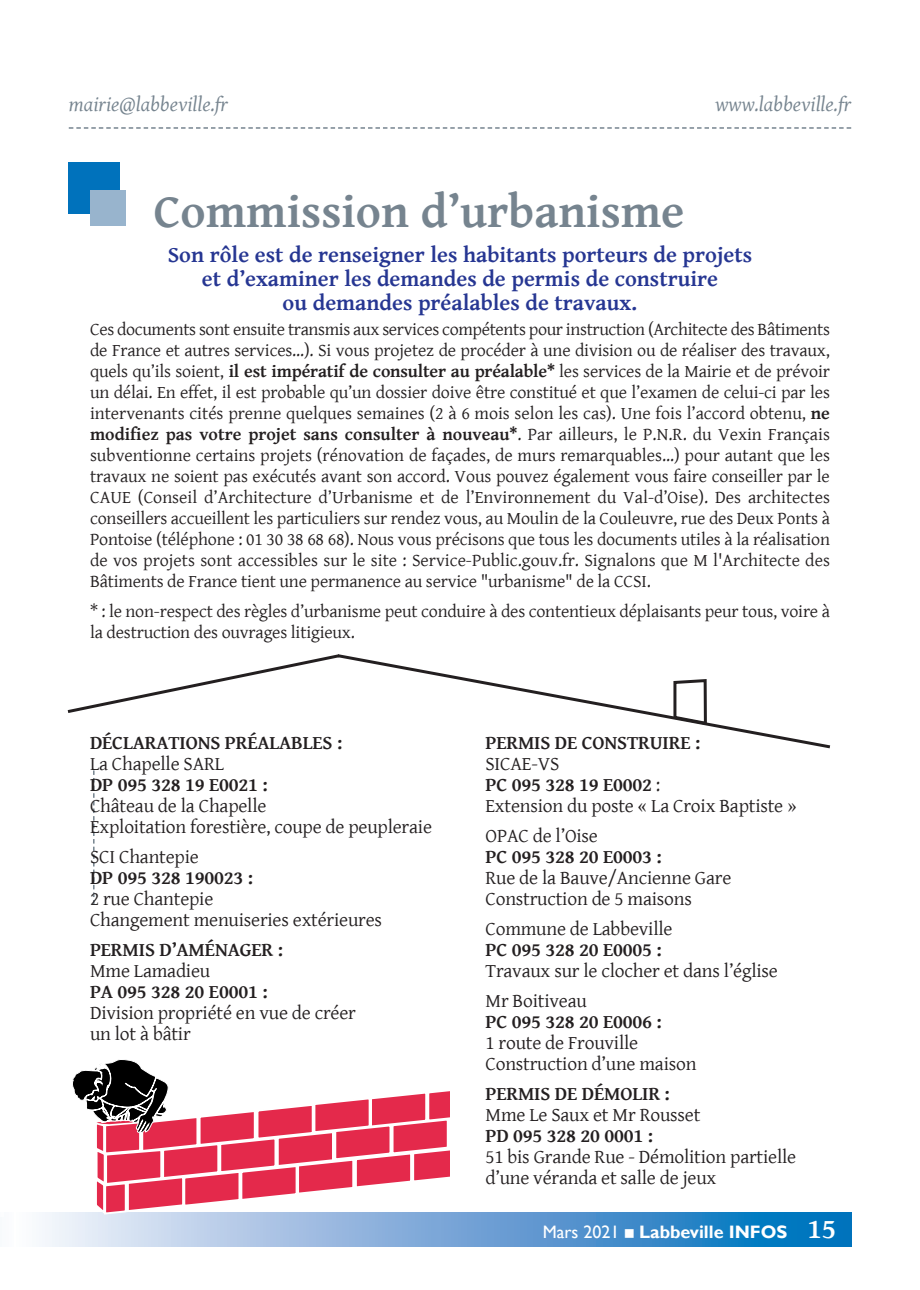
<style>
.page{position:relative;width:920px;height:1290px;background:#fff}
.page>*{position:absolute;margin:0;border:0;box-sizing:border-box;transform-origin:0 0}
.t1{font:700 48px "Gentium Basic";color:#76848f}
.t2{font:700 22.5px/24px "Gentium Basic";color:#263692;text-align:center}
.t3{font:italic 21px "Gentium Basic";color:#76848f}
.t4{font:19.5px/21px "Gentium Basic";letter-spacing:-.01em;color:#231f20}
.t5{font:700 19.5px "Gentium Basic";letter-spacing:-.01em;color:#231f20}
.t6{font:18px/21px "Gentium Basic";letter-spacing:-.01em;color:#231f20;text-align:justify}
.t7{font:700 18px "Gill Sans";color:#fff}
.s1{font-weight:700}
.s2{font-weight:400}
.s3{font-family:"Gentium Basic";font-size:28.5px}
</style>
<div class="page">
<svg style="left:93px;top:770px;width:2px;height:134px"></svg>
<svg style="left:69px;top:127px;width:782px;height:2px"></svg>
<svg style="left:42px;top:1213px;width:809px;height:34px;background:#74a9d8"></svg>
<div style="left:0;top:1213px;width:14px;height:34px;background:#fafbfd"></div>
<svg style="left:72px;top:1059px;width:379px;height:155px"></svg>
<svg style="left:67px;top:655px;width:267px;height:58px"></svg>
<svg style="left:334px;top:654px;width:497px;height:95px"></svg>
<div style="left:69px;top:162px;width:51px;height:52px;background:#0072bc"></div>
<div style="left:90px;top:190px;width:36px;height:36px;background:#98b4cd"></div>
<p class="t3" style="left:69px;top:93px;width:161px">mairie@labbeville.fr</p>
<p class="t3" style="left:715px;top:93px;width:138px">www.labbeville.fr</p>
<h1 class="t1" style="left:154px;top:185px;width:532px">Commission d’urbanisme</h1>
<p class="t2" style="left:168px;top:244px;width:586px">Son rôle est de renseigner les habitants porteurs de projets et d’examiner les demandes de permis de construire<br>ou demandes préalables de travaux.</p>
<p class="t6" style="left:90px;top:320px;width:741px">Ces documents sont ensuite transmis aux services compétents pour instruction (Architecte des Bâtiments de France et autres services…). Si vous projetez de procéder à une division ou de réaliser des travaux, quels qu’ils soient, <span class="s1">il est impératif de consulter au préalable*</span> les services de la Mairie et de prévoir un délai. En effet, il est probable qu’un dossier doive être constitué et que l’examen de celui-ci par les intervenants cités prenne quelques semaines (2 à 6 mois selon les cas). Une fois l’accord obtenu, <span class="s1">ne modifiez pas votre projet sans consulter à nouveau*</span>. Par ailleurs, le P.N.R. du Vexin Français subventionne certains projets (rénovation de façades, de murs remarquables…) pour autant que les travaux ne soient pas exécutés avant son accord. Vous pouvez également vous faire conseiller par le CAUE (Conseil d’Architecture d’Urbanisme et de l’Environnement du Val-d’Oise). Des architectes conseillers accueillent les particuliers sur rendez vous, au Moulin de la Couleuvre, rue des Deux Ponts à Pontoise (téléphone : 01 30 38 68 68). Nous vous précisons que tous les documents utiles à la réalisation de vos projets sont accessibles sur le site : Service-Public.gouv.fr. Signalons que M l'Architecte des Bâtiments de France tient une permanence au service "urbanisme" de la CCSI.</p>
<p class="t6" style="left:90px;top:601px;width:741px">* : le non-respect des règles d’urbanisme peut conduire à des contentieux déplaisants peur tous, voire à la destruction des ouvrages litigieux.</p>
<p class="t5" style="left:90px;top:732px;width:254px">DÉCLARATIONS PRÉALABLES :</p>
<p class="t4" style="left:90px;top:754px;width:136px">La Chapelle SARL</p>
<p class="t5" style="left:90px;top:774px;width:179px">DP 095 328 19 E0021 :</p>
<p class="t4" style="left:90px;top:796px;width:343px">Château de la Chapelle<br>Exploitation forestière, coupe de peupleraie</p>
<p class="t4" style="left:90px;top:847px;width:110px">SCI Chantepie</p>
<p class="t5" style="left:90px;top:867px;width:165px">DP 095 328 190023 :</p>
<p class="t4" style="left:90px;top:889px;width:293px">2 rue Chantepie<br>Changement menuiseries extérieures</p>
<p class="t5" style="left:90px;top:939px;width:194px">PERMIS D’AMÉNAGER :</p>
<p class="t4" style="left:90px;top:961px;width:122px">Mme Lamadieu</p>
<p class="t5" style="left:90px;top:981px;width:179px">PA 095 328 20 E0001 :</p>
<p class="t4" style="left:90px;top:1003px;width:267px">Division propriété en vue de créer un lot à bâtir</p>
<p class="t5" style="left:485px;top:732px;width:216px">PERMIS DE CONSTRUIRE :</p>
<p class="t4" style="left:485px;top:754px;width:313px">SICAE-VS<br><span class="s1">PC 095 328 19 E0002</span> :<br>Extension du poste « La Croix Baptiste »</p>
<p class="t4" style="left:485px;top:826px;width:114px">OPAC de l’Oise</p>
<p class="t5" style="left:485px;top:846px;width:178px">PC 095 328 20 E0003 :</p>
<p class="t4" style="left:485px;top:868px;width:247px">Rue de la Bauve/Ancienne Gare<br>Construction de 5 maisons</p>
<p class="t4" style="left:485px;top:919px;width:189px">Commune de Labbeville</p>
<p class="t5" style="left:485px;top:939px;width:178px">PC 095 328 20 E0005 :</p>
<p class="t4" style="left:485px;top:956px;width:294px;line-height:30px">Travaux sur le clocher et dans l’église<br>Mr Boitiveau</p>
<p class="t5" style="left:485px;top:1011px;width:178px">PC 095 328 20 E0006 :</p>
<p class="t4" style="left:485px;top:1033px;width:213px">1 route de Frouville<br>Construction d’une maison</p>
<p class="t5" style="left:485px;top:1083px;width:186px">PERMIS DE DÉMOLIR :</p>
<p class="t4" style="left:485px;top:1105px;width:216px">Mme Le Saux et Mr Rousset</p>
<p class="t5" style="left:485px;top:1125px;width:169px">PD 095 328 20 0001 :</p>
<p class="t4" style="left:485px;top:1147px;width:312px">51 bis Grande Rue - Démolition partielle d’une véranda et salle de jeux</p>
<p class="t7" style="left:543px;top:1221px;width:295px"><span class="s2">Mars 2021</span> ■ Labbeville INFOS <span class="s3">15</span></p>
</div>
